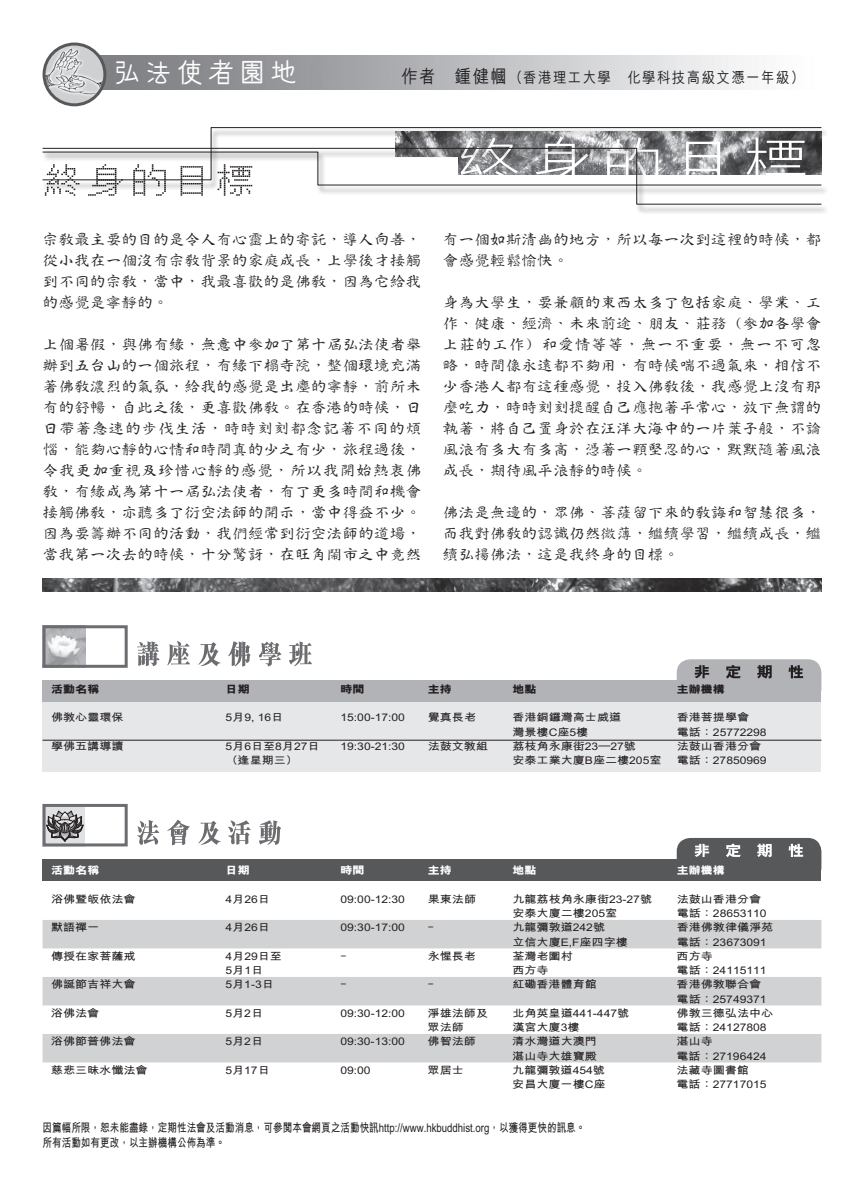
<style>
.page{position:relative;width:864px;height:1191px;background:#fff}
.page>*{position:absolute;margin:0;border:0;box-sizing:border-box;transform-origin:0 0}
.t1{font:300 60px "M Hei";letter-spacing:.09em;color:#fff;scale:1.1 1}
.t2{font:300 27.75px "MHG Reithic T";letter-spacing:.25em;color:#fff;scale:.9 1}
.t3{font:300 15px/21px "MHG Hagoromo T";color:#231f20;text-align:justify;scale:1.05 1}
.t4{font:500 15px "M Hei";letter-spacing:.1em;color:#231f20;scale:.9 1}
.t5{font:700 12px/15px "M Hei";color:#231f20;scale:.8 1}
.t6{font:700 10.5px/14.2px "M Hei";color:#231f20;scale:1.15 1}
.t7{font:800 10.5px "M Hei";color:#fff;scale:1.15 1}
.t8{font:800 10.5px "M Hei";color:#231f20;scale:1.15 1}
.s1{font-size:18px}
</style>
<div class="page">
<div style="left:43px;top:693px;width:778px;height:79px;background:#e6e7e9"></div>
<img style="left:43px;top:578px;width:778px;height:13px">
<div style="left:43px;top:859px;width:778px;height:21px;background:#57585a"></div>
<div style="left:676px;top:838px;width:145px;height:42px;background:#57585a;border-radius:14px"></div>
<div style="left:43px;top:680px;width:778px;height:22px;background:#b2b3b7"></div>
<div style="left:676px;top:659px;width:145px;height:43px;background:#b2b3b7;border-radius:14px"></div>
<svg style="left:42px;top:127px;width:779px;height:21px"></svg>
<div style="left:41px;top:149px;width:786px;height:66px;background:#231f20;opacity:.85"></div>
<svg style="left:42px;top:148px;width:779px;height:57px"></svg>
<div style="left:43px;top:804px;width:42px;height:42px;background:#e0e1e3"></div>
<div style="left:43px;top:804px;width:85px;height:42px;border:3px solid #6c6d70"></div>
<svg style="left:46px;top:810px;width:37px;height:31px"></svg>
<svg style="left:137px;top:819px;width:144px;height:26px"></svg>
<div style="left:43px;top:920px;width:778px;height:28px;background:#d1d2d4"></div>
<div style="left:43px;top:977px;width:778px;height:28px;background:#d1d2d4"></div>
<div style="left:43px;top:1034px;width:778px;height:28px;background:#d1d2d4"></div>
<svg style="left:694px;top:843px;width:108px;height:14px"></svg>
<svg style="left:137px;top:641px;width:175px;height:25px"></svg>
<img style="left:47px;top:629px;width:38px;height:35px">
<div style="left:43px;top:625px;width:85px;height:43px;border:3px solid #6c6d70"></div>
<svg style="left:694px;top:665px;width:108px;height:13px"></svg>
<hr style="left:43px;top:740px;width:778px;height:1px;background:#231f20">
<img style="left:98px;top:55px;width:651px;height:34px">
<img style="left:44px;top:44px;width:61px;height:61px;border-radius:30px">
<div style="left:43px;top:43px;width:63px;height:63px;border:3px solid #57585a;border-radius:50%"></div>
<svg style="left:42px;top:151px;width:779px;height:45px"></svg>
<h2 class="t2" style="left:115px;top:59px;width:203px">弘法使者園地</h2>
<p class="t4" style="left:401px;top:70px;width:449px"><span class="s1">作者　鍾健幗</span>（香港理工大學　化學科技高級文憑一年級）</p>
<p class="t3" style="left:43px;top:228px;width:362px">宗教最主要的目的是令人有心靈上的寄託，導人向善，從小我在一個沒有宗教背景的家庭成長，上學後才接觸到不同的宗教，當中，我最喜歡的是佛教，因為它給我的感覺是寧靜的。</p>
<p class="t3" style="left:43px;top:333px;width:362px">上個暑假，與佛有緣，無意中參加了第十屆弘法使者舉辦到五台山的一個旅程，有緣下榻寺院，整個環境充滿著佛教濃烈的氣氛，給我的感覺是出塵的寧靜，前所未有的舒暢，自此之後，更喜歡佛教。在香港的時候，日日帶著急速的步伐生活，時時刻刻都念記著不同的煩惱，能夠心靜的心情和時間真的少之有少，旅程過後，令我更加重視及珍惜心靜的感覺，所以我開始熱衷佛教，有緣成為第十一屆弘法使者，有了更多時間和機會接觸佛教，亦聽多了衍空法師的開示，當中得益不少。因為要籌辦不同的活動，我們經常到衍空法師的道場，當我第一次去的時候，十分驚訝，在旺角鬧市之中竟然</p>
<h1 class="t1" style="left:455px;top:134px;width:323px">終身的目標</h1>
<p class="t3" style="left:442px;top:228px;width:362px">有一個如斯清幽的地方，所以每一次到這裡的時候，都會感覺輕鬆愉快。</p>
<p class="t3" style="left:442px;top:291px;width:362px">身為大學生，要兼顧的東西太多了包括家庭、學業、工作、健康、經濟、未來前途、朋友、莊務（參加各學會上莊的工作）和愛情等等，無一不重要，無一不可忽略，時間像永遠都不夠用，有時候喘不過氣來，相信不少香港人都有這種感覺，投入佛教後，我感覺上沒有那麼吃力，時時刻刻提醒自己應抱著平常心，放下無謂的執著，將自己置身於在汪洋大海中的一片葉子般，不論風浪有多大有多高，憑著一顆堅忍的心，默默隨著風浪成長，期待風平浪靜的時候。</p>
<p class="t3" style="left:442px;top:501px;width:362px">佛法是無邊的，眾佛、菩薩留下來的教誨和智慧很多，而我對佛教的認識仍然微薄，繼續學習，繼續成長，繼續弘揚佛法，這是我終身的目標。</p>
<p class="t8" style="left:51px;top:683px;width:44px">活動名稱</p>
<p class="t8" style="left:225px;top:683px;width:23px">日期</p>
<p class="t8" style="left:340px;top:683px;width:23px">時間</p>
<p class="t8" style="left:427px;top:683px;width:23px">主持</p>
<p class="t8" style="left:512px;top:683px;width:23px">地點</p>
<p class="t8" style="left:676px;top:683px;width:44px">主辦機構</p>
<p class="t6" style="left:51px;top:711px;width:65px">佛教心靈環保</p>
<p class="t6" style="left:225px;top:711px;width:52px">5月9, 16日</p>
<p class="t6" style="left:340px;top:711px;width:58px">15:00-17:00</p>
<p class="t6" style="left:427px;top:711px;width:44px">覺真長老</p>
<p class="t6" style="left:512px;top:711px;width:96px">香港銅鑼灣高士威道</p>
<p class="t6" style="left:676px;top:711px;width:65px">香港菩提學會</p>
<p class="t6" style="left:512px;top:725px;width:67px">灣景樓C座5樓</p>
<p class="t6" style="left:676px;top:725px;width:80px">電話：25772298</p>
<p class="t6" style="left:51px;top:739px;width:65px">學佛五講導讀</p>
<p class="t6" style="left:225px;top:739px;width:83px">5月6日至8月27日</p>
<p class="t6" style="left:340px;top:739px;width:58px">19:30-21:30</p>
<p class="t6" style="left:427px;top:739px;width:54px">法鼓文教組</p>
<p class="t6" style="left:512px;top:739px;width:109px">荔枝角永康街23–27號</p>
<p class="t6" style="left:676px;top:739px;width:75px">法鼓山香港分會</p>
<p class="t6" style="left:225px;top:753px;width:65px">（逢星期三）</p>
<p class="t6" style="left:512px;top:753px;width:131px">安泰工業大廈B座二樓205室</p>
<p class="t6" style="left:676px;top:753px;width:80px">電話：27850969</p>
<p class="t7" style="left:51px;top:865px;width:44px">活動名稱</p>
<p class="t7" style="left:225px;top:865px;width:23px">日期</p>
<p class="t7" style="left:340px;top:865px;width:23px">時間</p>
<p class="t7" style="left:427px;top:865px;width:23px">主持</p>
<p class="t7" style="left:512px;top:865px;width:23px">地點</p>
<p class="t7" style="left:676px;top:865px;width:44px">主辦機構</p>
<p class="t6" style="left:51px;top:892px;width:75px">浴佛暨皈依法會</p>
<p class="t6" style="left:225px;top:892px;width:40px">4月26日</p>
<p class="t6" style="left:340px;top:892px;width:58px">09:00-12:30</p>
<p class="t6" style="left:427px;top:892px;width:44px">果東法師</p>
<p class="t6" style="left:512px;top:892px;width:123px">九龍荔枝角永康街23-27號</p>
<p class="t6" style="left:676px;top:892px;width:75px">法鼓山香港分會</p>
<p class="t6" style="left:512px;top:906px;width:93px">安泰大廈二樓205室</p>
<p class="t6" style="left:676px;top:906px;width:80px">電話：28653110</p>
<p class="t6" style="left:51px;top:920px;width:44px">默語禪一</p>
<p class="t6" style="left:225px;top:920px;width:40px">4月26日</p>
<p class="t6" style="left:340px;top:920px;width:58px">09:30-17:00</p>
<p class="t6" style="left:427px;top:920px;width:12px">﹣</p>
<p class="t6" style="left:512px;top:920px;width:82px">九龍彌敦道242號</p>
<p class="t6" style="left:676px;top:920px;width:86px">香港佛教律儀淨苑</p>
<p class="t6" style="left:512px;top:935px;width:102px">立信大廈E,F座四字樓</p>
<p class="t6" style="left:676px;top:935px;width:80px">電話：23673091</p>
<p class="t6" style="left:51px;top:949px;width:75px">傳授在家菩薩戒</p>
<p class="t6" style="left:225px;top:949px;width:51px">4月29日至</p>
<p class="t6" style="left:340px;top:949px;width:12px">﹣</p>
<p class="t6" style="left:427px;top:949px;width:44px">永惺長老</p>
<p class="t6" style="left:512px;top:949px;width:54px">荃灣老圍村</p>
<p class="t6" style="left:676px;top:949px;width:33px">西方寺</p>
<p class="t6" style="left:225px;top:963px;width:34px">5月1日</p>
<p class="t6" style="left:512px;top:963px;width:33px">西方寺</p>
<p class="t6" style="left:676px;top:963px;width:80px">電話：24115111</p>
<p class="t6" style="left:51px;top:977px;width:75px">佛誕節吉祥大會</p>
<p class="t6" style="left:225px;top:977px;width:44px">5月1-3日</p>
<p class="t6" style="left:340px;top:977px;width:12px">﹣</p>
<p class="t6" style="left:427px;top:977px;width:12px">﹣</p>
<p class="t6" style="left:512px;top:977px;width:75px">紅磡香港體育館</p>
<p class="t6" style="left:676px;top:977px;width:80px">香港佛教聯合會電話：25749371</p>
<p class="t6" style="left:51px;top:1006px;width:44px">浴佛法會</p>
<p class="t6" style="left:225px;top:1006px;width:34px">5月2日</p>
<p class="t6" style="left:340px;top:1006px;width:58px">09:30-12:00</p>
<p class="t6" style="left:427px;top:1006px;width:54px">淨雄法師及</p>
<p class="t6" style="left:512px;top:1006px;width:103px">北角英皇道441-447號</p>
<p class="t6" style="left:676px;top:1006px;width:86px">佛教三德弘法中心</p>
<p class="t6" style="left:427px;top:1020px;width:33px">眾法師</p>
<p class="t6" style="left:512px;top:1020px;width:60px">漢宮大廈3樓</p>
<p class="t6" style="left:676px;top:1020px;width:80px">電話：24127808</p>
<p class="t6" style="left:51px;top:1034px;width:75px">浴佛節普佛法會</p>
<p class="t6" style="left:225px;top:1034px;width:34px">5月2日</p>
<p class="t6" style="left:340px;top:1034px;width:58px">09:30-13:00</p>
<p class="t6" style="left:427px;top:1034px;width:44px">佛智法師</p>
<p class="t6" style="left:512px;top:1034px;width:75px">清水灣道大澳門</p>
<p class="t6" style="left:676px;top:1034px;width:33px">湛山寺</p>
<p class="t6" style="left:512px;top:1049px;width:75px">湛山寺大雄寶殿</p>
<p class="t6" style="left:676px;top:1049px;width:80px">電話：27196424</p>
<p class="t6" style="left:51px;top:1063px;width:86px">慈悲三昧水懺法會</p>
<p class="t6" style="left:225px;top:1063px;width:40px">5月17日</p>
<p class="t6" style="left:340px;top:1063px;width:28px">09:00</p>
<p class="t6" style="left:427px;top:1063px;width:33px">眾居士</p>
<p class="t6" style="left:512px;top:1063px;width:82px">九龍彌敦道454號</p>
<p class="t6" style="left:676px;top:1063px;width:64px">法藏寺圖書館</p>
<p class="t6" style="left:512px;top:1077px;width:83px">安昌大廈一樓C座</p>
<p class="t6" style="left:676px;top:1077px;width:80px">電話：27717015</p>
<p class="t5" style="left:43px;top:1120px;width:680px">因篇幅所限，恕未能盡錄，定期性法會及活動消息，可參閱本會網頁之活動快訊http://www.hkbuddhist.org，以獲得更快的訊息。所有活動如有更改，以主辦機構公佈為準。</p>
</div>
